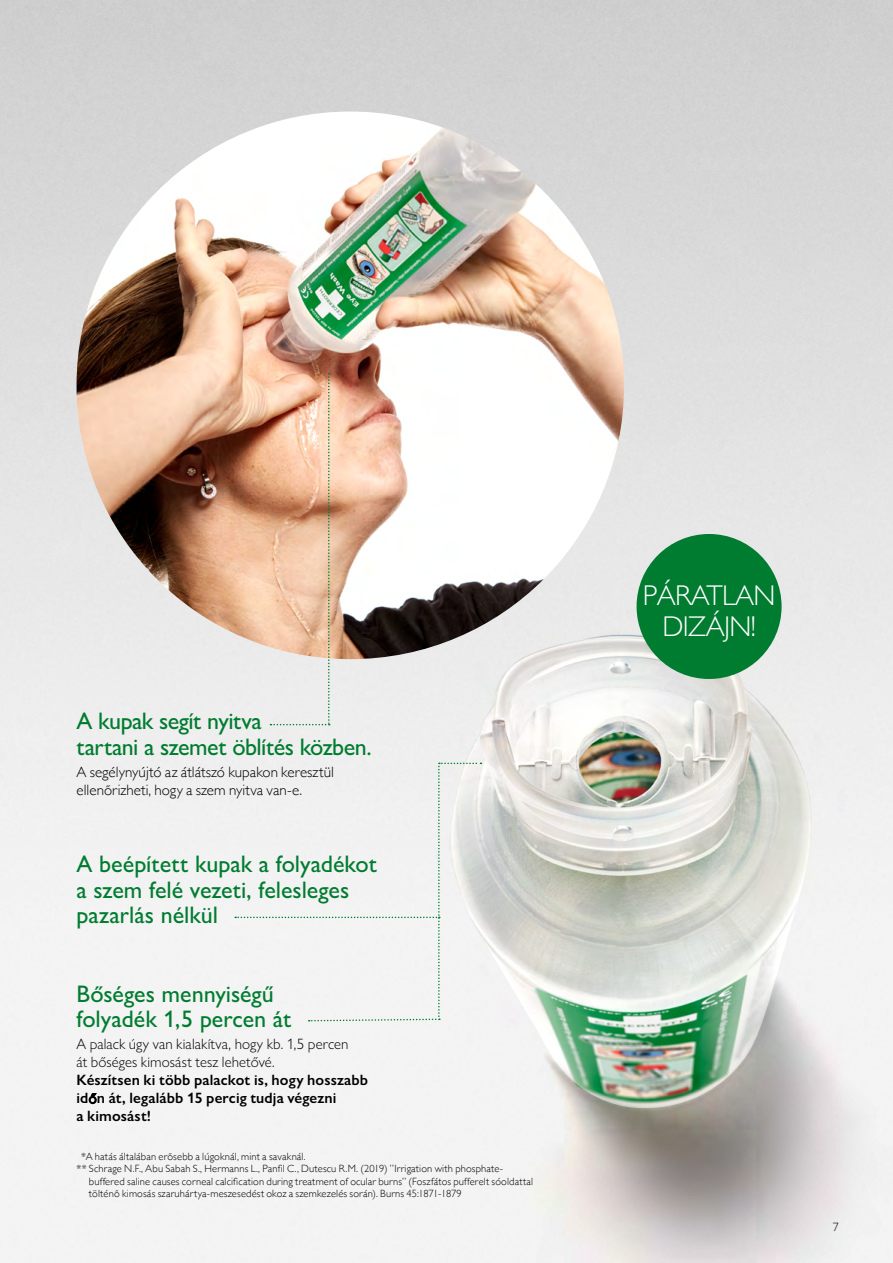
<style>
.page{position:relative;width:893px;height:1263px;background:#fff}
.page>*{position:absolute;margin:0;border:0;box-sizing:border-box;transform-origin:0 0}
.t1{font:300 28.5px/31.5px "Gill Sans";letter-spacing:-.02em;color:#fff;text-align:center}
.t2{font:500 24px/25.5px "Gill Sans MT Pro";letter-spacing:-.005em;color:#007c30}
.t3{font:500 24px/25.5px "Gill Sans Nova";color:#007c30}
.t4{font:600 15px/18px "Gill Sans Nova";letter-spacing:.01em;color:#000}
.t5{font:300 15px/18px "Gill Sans";letter-spacing:.005em;color:#000}
.t6{font:300 15px/18px "Gill Sans Nova";letter-spacing:.005em;color:#000}
.t7{font:300 12px "Gill Sans";color:#000}
.t8{font:300 10.5px "Gill Sans";letter-spacing:.015em;color:#000}
.s1{font-weight:400}
</style>
<div class="page">
<img style="left:0;top:0;width:893px;height:1263px">
<img style="left:372px;top:554px;width:521px;height:709px">
<img style="left:449px;top:636px;width:368px;height:473px">
<img style="left:77px;top:112px;width:547px;height:547px;border-radius:274px">
<div style="left:235px;top:763px;width:246px;height:259px;background:#f2f2f2"></div>
<svg style="left:270px;top:373px;width:60px;height:352px;background:#ecc7ae"></svg>
<div style="left:637px;top:534px;width:145px;height:145px;background:#007c30;border-radius:50%"></div>
<h2 class="t2" style="left:77px;top:708px;width:297px">A kupak segít nyitva<br>tartani a szemet öblítés közben.</h2>
<h3 class="t5" style="left:77px;top:762px;width:259px">A segélynyújtó az átlátszó kupakon keresztül ellenőrizheti, hogy a szem nyitva van-e.</h3>
<h2 class="t2" style="left:77px;top:851px;width:302px">A beépített kupak a folyadékot a szem felé vezeti, felesleges pazarlás nélkül</h2>
<h2 class="t3" style="left:77px;top:980px;width:216px">Bőséges mennyiségű folyadék 1,5 percen át</h2>
<h3 class="t6" style="left:77px;top:1035px;width:273px">A palack úgy van kialakítva, hogy kb. 1,5 percen át bőséges kimosást tesz lehetővé.</h3>
<h3 class="t4" style="left:77px;top:1071px;width:293px">Készítsen ki több palackot is, hogy hosszabb id<span class="s1">ő</span>n át, legalább 15 percig tudja végezni<br>a kimosást!</h3>
<p class="t8" style="left:81px;top:1148px;width:226px">*A hatás általában erősebb a lúgoknál, mint a savaknál.</p>
<p class="t8" style="left:77px;top:1160px;width:428px">** Schrage N.F., Abu Sabah S., Hermanns L., Panfil C., Dutescu R.M. (2019) ”Irrigation with phosphate-</p>
<p class="t8" style="left:89px;top:1173px;width:446px">buffered saline causes corneal calcification during treatment of ocular burns” (Foszfátos pufferelt sóoldattal</p>
<p class="t8" style="left:89px;top:1186px;width:374px">tölténő kimosás szaruhártya-meszesedést okoz a szemkezelés során). Burns 45:1871-1879</p>
<h1 class="t1" style="left:643px;top:578px;width:134px">PÁRATLAN<br>DIZÁJN!</h1>
<p class="t7" style="left:833px;top:1218px;width:7px">7</p>
</div>
